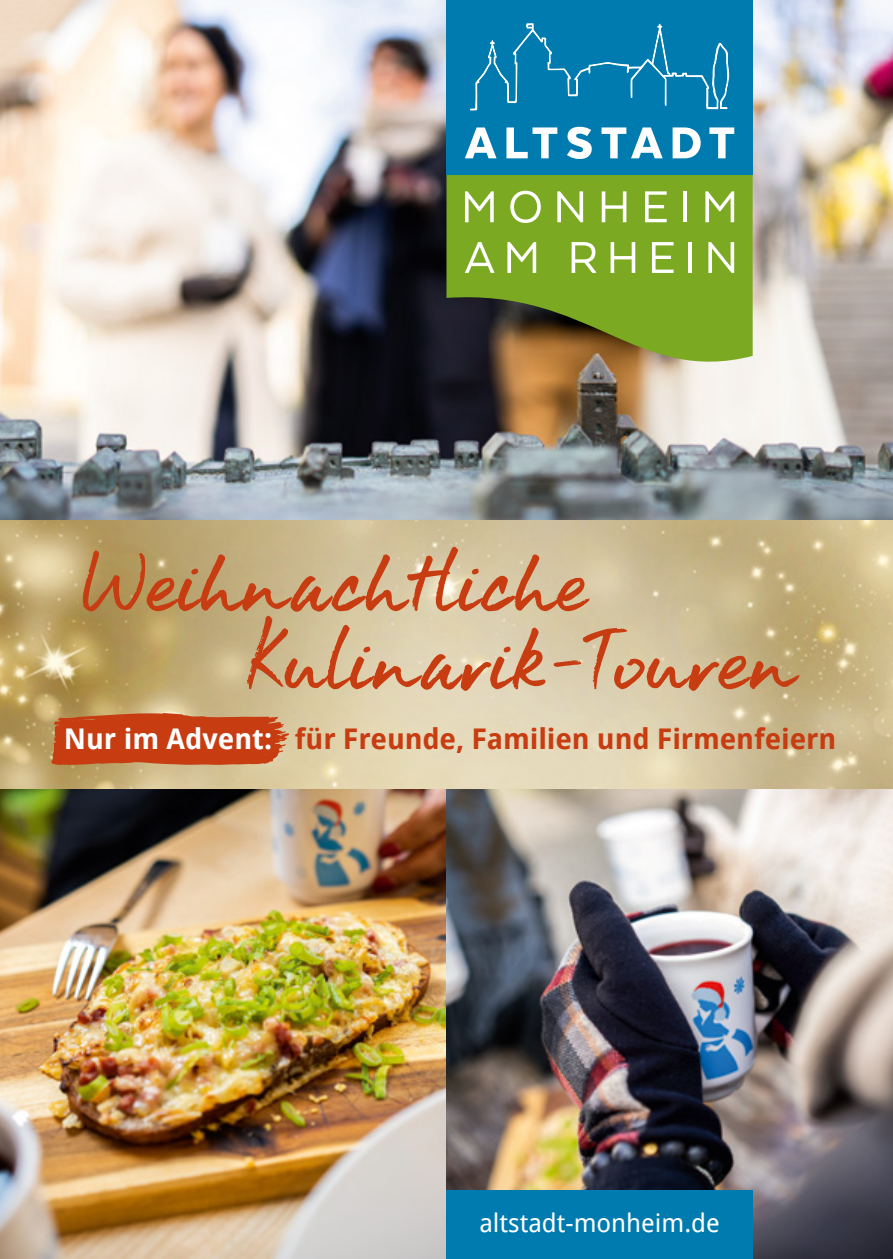
<style>
.page{position:relative;width:893px;height:1259px;background:#fff}
.page>*{position:absolute;margin:0;border:0;box-sizing:border-box;transform-origin:0 0}
.t1{font:156px "Aroha";color:#c73c11}
.t2{font:700 28.5px "Droid Sans";letter-spacing:-.005em;color:#c73c11}
.t3{font:700 28.5px "Droid Sans";color:#fff}
.t4{font:25.5px "Droid Sans";color:#fff}
</style>
<div class="page">
<img style="left:0;top:788px;width:446px;height:471px">
<img style="left:0;top:0;width:893px;height:520px">
<img style="left:446px;top:788px;width:447px;height:471px">
<div style="left:446px;top:1191px;width:307px;height:68px;background:#007baf"></div>
<div style="left:446px;top:0;width:307px;height:175px;background:#007baf"></div>
<svg style="left:446px;top:175px;width:307px;height:211px;background:#7c9330"></svg>
<svg style="left:465px;top:242px;width:29px;height:31px"></svg>
<svg style="left:507px;top:242px;width:29px;height:31px"></svg>
<svg style="left:572px;top:242px;width:24px;height:31px"></svg>
<svg style="left:611px;top:242px;width:24px;height:31px"></svg>
<svg style="left:652px;top:242px;width:22px;height:31px"></svg>
<hr style="left:688px;top:242px;width:4px;height:31px;background:#fff">
<svg style="left:708px;top:242px;width:26px;height:31px"></svg>
<svg style="left:465px;top:191px;width:29px;height:31px"></svg>
<svg style="left:510px;top:191px;width:31px;height:32px"></svg>
<svg style="left:557px;top:191px;width:26px;height:31px"></svg>
<svg style="left:602px;top:191px;width:24px;height:31px"></svg>
<svg style="left:645px;top:191px;width:22px;height:31px"></svg>
<hr style="left:683px;top:191px;width:4px;height:31px;background:#fff">
<svg style="left:705px;top:191px;width:29px;height:31px"></svg>
<svg style="left:465px;top:23px;width:269px;height:136px"></svg>
<svg style="left:0;top:520px;width:893px;height:268px;background:#cfbe93"></svg>
<svg style="left:554px;top:660px;width:27px;height:7px"></svg>
<svg style="left:51px;top:713px;width:238px;height:52px;background:#c74b1f"></svg>
<p class="t1" style="left:81px;top:502px;width:509px">Weihnachtliche</p>
<p class="t1" style="left:247px;top:580px;width:551px">Kulinarik Touren</p>
<p class="t3" style="left:64px;top:718px;width:210px">Nur im Advent:</p>
<p class="t2" style="left:295px;top:718px;width:543px">für Freunde, Familien und Firmenfeiern</p>
<p class="t4" style="left:479px;top:1205px;width:242px">altstadt-monheim.de</p>
</div>
